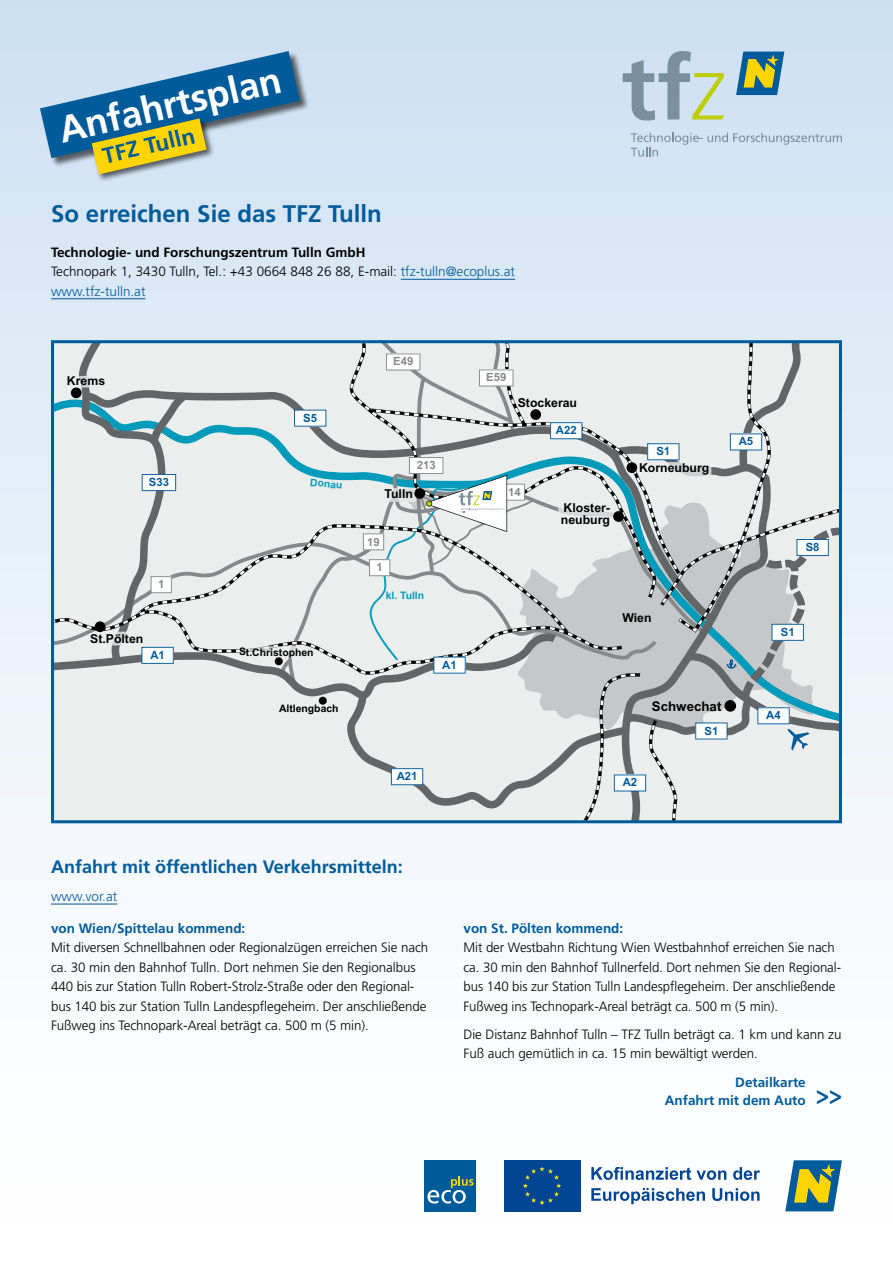
<style>
.page{position:relative;width:893px;height:1263px;background:#fff}
.page>*{position:absolute;margin:0;border:0;box-sizing:border-box;transform-origin:0 0}
.H1-Balken_blau{font:700 37.5px "Frutiger LT Std";color:#fff}
.P-Hervorhebung{font:700 27px "Frutiger LT Std";color:#005b9a;scale:.8 1}
.H1-Headline{font:700 24px "Frutiger LT Std";color:#005b9a}
.H2-Balken_gelb{font:700 22.5px "Frutiger LT Std";color:#005b9a}
.H2-Zwischentitel{font:700 18px "Frutiger LT Std";color:#005b9a}
.P-Text{font:300 13.5px/19.5px "Frutiger LT Std";letter-spacing:-.005em;color:#000}
.P-Text-2{font:700 13.5px "Frutiger LT Std";color:#005b9a}
.P-Text-3{font:700 13.5px "Frutiger LT Std";color:#000}
.P-Hervorhebung-2{font:700 13.5px/18px "Frutiger LT Std";color:#005b9a;text-align:right}
.P-Text-4{font:300 13.5px "Frutiger LT Std";color:#005b9a}
.t1{font:700 13.35px "Arial";color:#000}
.t2{font:700 12.3px/12.3px "Arial";color:#000}
.t3{font:700 11.4px "Arial";color:#005b9a}
.t4{font:700 11.4px "Arial";color:#87888a}
.t5{font:700 10.35px "Arial";letter-spacing:-.01em;color:#000}
.t6{font:700 10.35px "Arial";color:#009bba}
.s1{color:#005b9a}
</style>
<div class="page">
<div style="left:0;top:0;width:893px;height:1263px;background:linear-gradient(to bottom,#cfe1f2,#fff)"></div>
<hr style="left:401px;top:279px;width:114px;height:1px;background:#005b9a">
<hr style="left:51px;top:298px;width:95px;height:1px;background:#005b9a">
<hr style="left:51px;top:904px;width:66px;height:1px;background:#005b9a">
<svg style="left:55px;top:344px;width:783px;height:475px"></svg>
<div style="left:51px;top:340px;width:791px;height:483px;border:3px solid #005b9a"></div>
<svg style="left:623px;top:51px;width:101px;height:70px"></svg>
<svg style="left:736px;top:52px;width:48px;height:43px"></svg>
<svg style="left:631px;top:133px;width:211px;height:24px"></svg>
<div style="left:40px;top:51px;width:269px;height:117px;background:#000;opacity:.6"></div>
<div style="left:90px;top:117px;width:124px;height:65px;background:#000;opacity:.6"></div>
<svg style="left:40px;top:51px;width:260px;height:123px"></svg>
<div style="left:502px;top:1159px;width:80px;height:54px;background:linear-gradient(to right,#004494,#004494)"></div>
<div style="left:504px;top:1160px;width:76px;height:51px;background:#004494"></div>
<svg style="left:523px;top:1166px;width:38px;height:39px"></svg>
<svg style="left:591px;top:1167px;width:135px;height:13px"></svg>
<svg style="left:733px;top:1167px;width:27px;height:13px"></svg>
<svg style="left:591px;top:1188px;width:114px;height:16px"></svg>
<svg style="left:712px;top:1188px;width:48px;height:13px"></svg>
<svg style="left:785px;top:1160px;width:57px;height:51px"></svg>
<div style="left:425px;top:1160px;width:51px;height:51px;background:#005b9a"></div>
<svg style="left:428px;top:1176px;width:46px;height:27px"></svg>
<h1 class="H1-Balken_blau" style="left:54px;top:109px;width:228px;rotate:-13deg">Anfahrtsplan</h1>
<h2 class="H2-Balken_gelb" style="left:100px;top:143px;width:95px;rotate:-13deg">TFZ Tulln</h2>
<h1 class="H1-Headline" style="left:51px;top:200px;width:332px">So erreichen Sie das TFZ Tulln</h1>
<p class="P-Text-3" style="left:51px;top:244px;width:316px">Technologie- und Forschungszentrum Tulln GmbH</p>
<p class="P-Text" style="left:51px;top:262px;width:466px">Technopark 1, 3430 Tulln, Tel.: +43 0664 848 26 88, E-mail: <span class="s1">tfz-tulln@ecoplus.at</span></p>
<p class="P-Text-4" style="left:51px;top:283px;width:96px">www.tfz-tulln.at</p>
<p class="t2" style="left:67px;top:375px;width:40px">Krems</p>
<p class="t3" style="left:149px;top:475px;width:22px">S33</p>
<p class="t4" style="left:158px;top:577px;width:8px">1</p>
<p class="t2" style="left:90px;top:633px;width:55px">St.Pölten</p>
<p class="t3" style="left:150px;top:647px;width:16px">A1</p>
<p class="t3" style="left:303px;top:410px;width:15px">S5</p>
<p class="t6" style="left:311px;top:475px;width:34px;rotate:5deg">Donau</p>
<p class="t5" style="left:239px;top:645px;width:76px">St.Christophen</p>
<p class="t5" style="left:279px;top:701px;width:61px">Altlengbach</p>
<p class="t4" style="left:393px;top:354px;width:22px">E49</p>
<p class="t4" style="left:417px;top:457px;width:20px">213</p>
<p class="t4" style="left:486px;top:370px;width:22px">E59</p>
<p class="t2" style="left:518px;top:397px;width:61px">Stockerau</p>
<p class="t3" style="left:556px;top:423px;width:22px">A22</p>
<p class="t2" style="left:384px;top:488px;width:30px">Tulln</p>
<p class="t4" style="left:508px;top:484px;width:14px">14</p>
<p class="t4" style="left:367px;top:534px;width:14px">19</p>
<p class="t4" style="left:377px;top:560px;width:8px">1</p>
<p class="t6" style="left:386px;top:588px;width:40px;rotate:1deg">kl. Tulln</p>
<p class="t2" style="left:561px;top:502px;width:51px">Kloster&shy;neuburg</p>
<p class="t3" style="left:656px;top:444px;width:15px">S1</p>
<p class="t2" style="left:639px;top:462px;width:72px">Korneuburg</p>
<p class="t2" style="left:622px;top:612px;width:31px">Wien</p>
<p class="t3" style="left:442px;top:657px;width:16px">A1</p>
<p class="t3" style="left:397px;top:769px;width:22px">A21</p>
<p class="t1" style="left:652px;top:697px;width:71px">Schwechat</p>
<p class="t3" style="left:704px;top:723px;width:15px">S1</p>
<p class="t3" style="left:623px;top:775px;width:16px">A2</p>
<p class="t3" style="left:739px;top:434px;width:16px">A5</p>
<p class="t3" style="left:806px;top:539px;width:15px">S8</p>
<p class="t3" style="left:781px;top:624px;width:15px">S1</p>
<p class="t3" style="left:766px;top:708px;width:16px">A4</p>
<h2 class="H2-Zwischentitel" style="left:51px;top:856px;width:353px">Anfahrt mit öffentlichen Verkehrsmitteln:</h2>
<p class="P-Text-4" style="left:51px;top:889px;width:68px">www.vor.at</p>
<p class="P-Text-2" style="left:51px;top:920px;width:196px">von Wien/Spittelau kommend:</p>
<p class="P-Text" style="left:51px;top:938px;width:379px">Mit diversen Schnellbahnen oder Regionalzügen erreichen Sie nach ca. 30 min den Bahnhof Tulln. Dort nehmen Sie den Regionalbus 440 bis zur Station Tulln Robert-Strolz-Straße oder den Regional&shy;bus 140 bis zur Station Tulln Landespflegeheim. Der anschließende Fußweg ins Technopark-Areal beträgt ca. 500 m (5 min).</p>
<p class="P-Text-2" style="left:463px;top:920px;width:161px">von St. Pölten kommend:</p>
<p class="P-Text" style="left:463px;top:938px;width:378px">Mit der Westbahn Richtung Wien Westbahnhof erreichen Sie nach ca. 30 min den Bahnhof Tullnerfeld. Dort nehmen Sie den Regional&shy;bus 140 bis zur Station Tulln Landespflegeheim. Der anschließende Fußweg ins Technopark-Areal beträgt ca. 500 m (5 min).</p>
<p class="P-Text" style="left:463px;top:1025px;width:379px">Die Distanz Bahnhof Tulln – TFZ Tulln beträgt ca. 1 km und kann zu<br>Fuß auch gemütlich in ca. 15 min bewältigt werden.</p>
<p class="P-Hervorhebung-2" style="left:665px;top:1073px;width:143px">Detailkarte<br>Anfahrt mit dem Auto</p>
<p class="P-Hervorhebung" style="left:816px;top:1079px;width:34px">&gt;&gt;</p>
</div>
